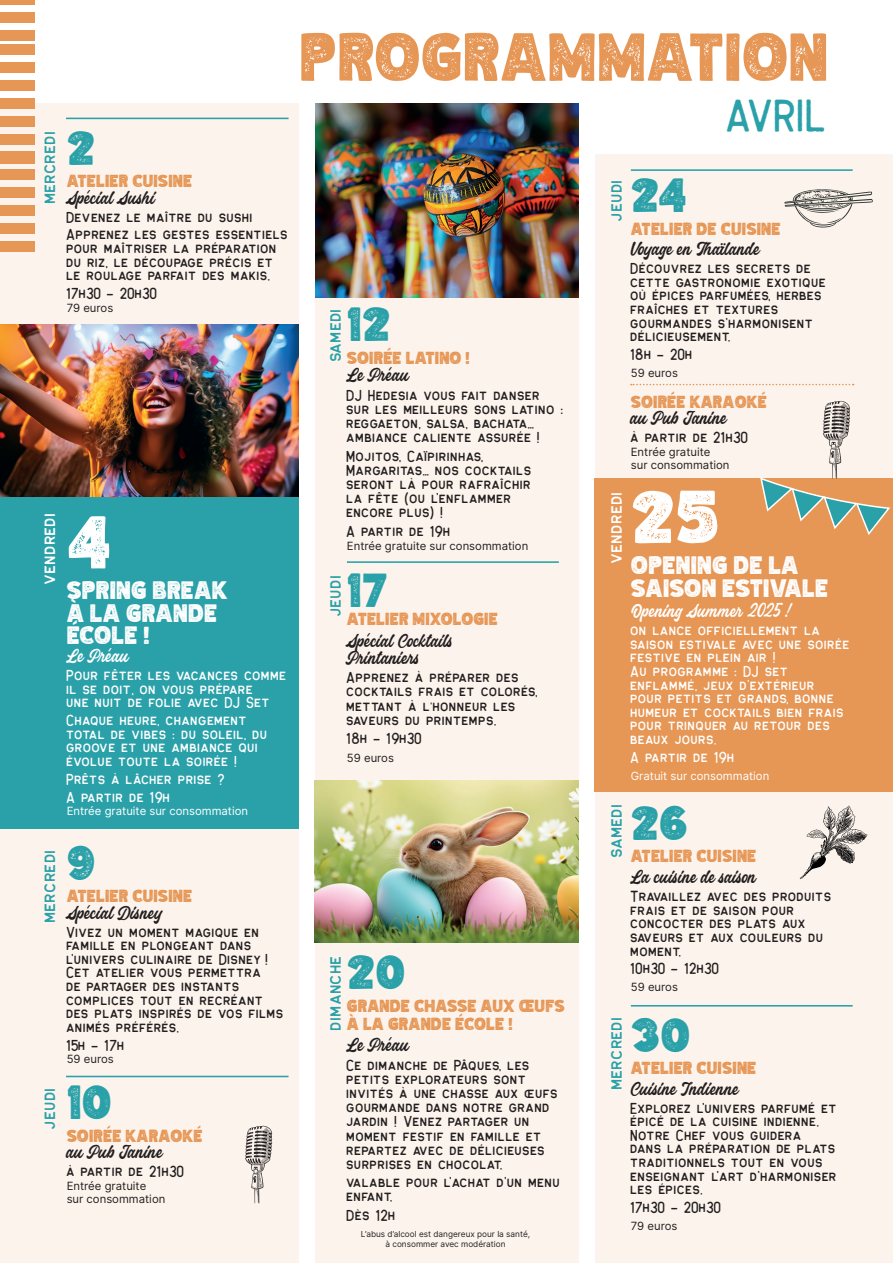
<style>
.page{position:relative;width:893px;height:1263px;background:#fff}
.page>*{position:absolute;margin:0;border:0;box-sizing:border-box;transform-origin:0 0}
.t1{font:66px "Minoria";color:#fff}
.t2{font:60.3px "Minoria";color:#e69655}
.t3{font:42.6px "Minoria";color:#2aa1a9}
.t4{font:33px "Antone Rough";color:#2aa1a9}
.t5{font:22.5px/22.5px "Minoria";color:#fff}
.t6{font:18.9px/17.1px "Hardela";color:#231f20}
.t7{font:18.9px "Hardela";color:#fff}
.t8{font:15.6px/18.6px "Minoria";color:#e69655}
.t9{font:14.1px "Antone Rough";color:#2aa1a9}
.t10{font:14.1px "Antone Rough";color:#fff}
.t11{font:11.4px/13.6px "Antone Rough";color:#231f20}
.t12{font:11.4px/13.6px "Antone Rough";color:#fff}
.t13{font:11.4px/13.6px "Inter";color:#231f20}
.t14{font:11.4px "Inter";color:#fff}
.t15{font:8.25px/9.9px "Inter";color:#231f20;text-align:center}
</style>
<div class="page">
<div style="left:0;top:103px;width:298px;height:1160px;background:#fcf4ec"></div>
<div style="left:315px;top:208px;width:263px;height:1055px;background:#fcf4ec"></div>
<div style="left:595px;top:154px;width:298px;height:1109px;background:#fcf4ec"></div>
<div style="left:0;top:355px;width:298px;height:474px;background:#2aa1a9"></div>
<div style="left:595px;top:478px;width:298px;height:313px;background:#e69655"></div>
<hr style="left:66px;top:1076px;width:223px;height:1px;background:#2aa1a9">
<hr style="left:66px;top:118px;width:223px;height:1px;background:#2aa1a9">
<hr style="left:347px;top:561px;width:212px;height:2px;background:#2aa1a9">
<hr style="left:631px;top:169px;width:222px;height:2px;background:#2aa1a9">
<svg style="left:631px;top:384px;width:223px;height:1px"></svg>
<hr style="left:631px;top:1005px;width:222px;height:1px;background:#2aa1a9">
<div style="left:0;top:30px;width:35px;height:10px;background:#e69655"></div>
<div style="left:0;top:12px;width:35px;height:10px;background:#e69655"></div>
<hr style="left:0;top:0;width:35px;height:4px;background:#e69655">
<div style="left:0;top:81px;width:35px;height:10px;background:#e69655"></div>
<div style="left:0;top:153px;width:35px;height:10px;background:#e69655"></div>
<div style="left:0;top:99px;width:35px;height:10px;background:#e69655"></div>
<div style="left:0;top:63px;width:35px;height:10px;background:#e69655"></div>
<div style="left:0;top:135px;width:35px;height:10px;background:#e69655"></div>
<div style="left:0;top:44px;width:35px;height:11px;background:#e69655"></div>
<div style="left:0;top:117px;width:35px;height:10px;background:#e69655"></div>
<div style="left:0;top:187px;width:35px;height:11px;background:#e69655"></div>
<div style="left:0;top:206px;width:35px;height:10px;background:#e69655"></div>
<div style="left:0;top:169px;width:35px;height:11px;background:#e69655"></div>
<div style="left:0;top:242px;width:35px;height:10px;background:#e69655"></div>
<div style="left:0;top:151px;width:35px;height:10px;background:#e69655"></div>
<div style="left:0;top:224px;width:35px;height:10px;background:#e69655"></div>
<img style="left:0;top:325px;width:298px;height:171px">
<img style="left:315px;top:104px;width:263px;height:193px">
<img style="left:315px;top:780px;width:263px;height:163px">
<svg style="left:799px;top:806px;width:68px;height:74px"></svg>
<svg style="left:245px;top:1125px;width:27px;height:78px"></svg>
<svg style="left:784px;top:189px;width:89px;height:39px"></svg>
<svg style="left:760px;top:401px;width:130px;height:134px"></svg>
<p class="t9" style="left:39px;top:203px;width:75px;rotate:-90deg">mercredi</p>
<h3 class="t3" style="left:67px;top:117px;width:30px">2</h3>
<h3 class="t8" style="left:67px;top:171px;width:127px">ATELIER CUISINE</h3>
<h3 class="t6" style="left:67px;top:188px;width:90px">Spécial Sushi</h3>
<p class="t11" style="left:67px;top:208px;width:223px;line-height:17.9px">Devenez le maître du sushi<br>Apprenez les gestes essentiels</p>
<p class="t11" style="left:67px;top:242px;width:212px">pour maîtriser la préparation du riz, le découpage précis et le roulage parfait des makis.</p>
<p class="t11" style="left:67px;top:287px;width:92px">17h30 – 20h30</p>
<p class="t13" style="left:67px;top:301px;width:48px">79 euros</p>
<p class="t10" style="left:39px;top:584px;width:74px;rotate:-90deg">vendredi</p>
<p class="t9" style="left:39px;top:922px;width:75px;rotate:-90deg">mercredi</p>
<p class="t9" style="left:39px;top:1128px;width:44px;rotate:-90deg">jeudi</p>
<h1 class="t1" style="left:67px;top:493px;width:47px">4</h1>
<h3 class="t5" style="left:67px;top:578px;width:162px">SPRING BREAK<br>À LA GRANDE<br>ÉCOLE !</h3>
<h3 class="t7" style="left:67px;top:642px;width:64px">Le Préau</h3>
<p class="t12" style="left:67px;top:669px;width:222px">Pour fêter les vacances comme il se doit, on vous prépare<br>une nuit de folie avec DJ Set</p>
<p class="t12" style="left:67px;top:714px;width:203px">Chaque heure, changement total de vibes : du soleil, du groove et une ambiance qui évolue toute la soirée !</p>
<p class="t12" style="left:67px;top:771px;width:160px;line-height:17.9px">Prêts à lâcher prise ?<br>A partir de 19h</p>
<p class="t14" style="left:67px;top:803px;width:183px">Entrée gratuite sur consommation</p>
<h3 class="t3" style="left:67px;top:831px;width:31px">9</h3>
<h3 class="t8" style="left:67px;top:886px;width:127px">ATELIER CUISINE</h3>
<h3 class="t6" style="left:67px;top:903px;width:97px">Spécial Disney</h3>
<p class="t11" style="left:67px;top:925px;width:219px">Vivez un moment magique en famille en plongeant dans l’univers culinaire de Disney !<br>Cet atelier vous permettra<br>de partager des instants complices tout en recréant des plats inspirés de vos films animés préférés.</p>
<p class="t11" style="left:67px;top:1038px;width:60px">15h – 17h</p>
<p class="t13" style="left:67px;top:1052px;width:49px">59 euros</p>
<h3 class="t3" style="left:67px;top:1071px;width:47px">10</h3>
<h3 class="t8" style="left:67px;top:1125px;width:138px">SOIRÉE KARAOKÉ</h3>
<h3 class="t6" style="left:67px;top:1142px;width:98px">au Pub Janine</h3>
<p class="t11" style="left:67px;top:1165px;width:119px">à partir de 21h30</p>
<p class="t13" style="left:67px;top:1178px;width:100px">Entrée gratuite sur consommation</p>
<h2 class="t2" style="left:300px;top:12px;width:531px">PROGRAMMATION</h2>
<h3 class="t4" style="left:727px;top:90px;width:103px">AVRIL</h3>
<h3 class="t3" style="left:347px;top:293px;width:45px">12</h3>
<h3 class="t8" style="left:347px;top:348px;width:125px">SOIRÉE LATINO !</h3>
<h3 class="t6" style="left:347px;top:365px;width:64px">Le Préau</h3>
<p class="t11" style="left:347px;top:388px;width:219px;line-height:14.1px">DJ Hedesia vous fait danser sur les meilleurs sons latino : reggaeton, salsa, bachata… ambiance caliente assurée !</p>
<p class="t11" style="left:347px;top:449px;width:187px;line-height:14.1px">Mojitos, Caïpirinhas,<br>Margaritas… nos cocktails seront là pour rafraîchir la fête (ou l’enflammer encore plus) !</p>
<p class="t11" style="left:347px;top:524px;width:106px">A partir de 19h</p>
<p class="t13" style="left:347px;top:538px;width:183px">Entrée gratuite sur consommation</p>
<h3 class="t3" style="left:347px;top:558px;width:43px">17</h3>
<h3 class="t8" style="left:347px;top:609px;width:153px">ATELIER MIXOLOGIE</h3>
<h3 class="t6" style="left:347px;top:631px;width:108px">Spécial Cocktails<br>Printaniers</h3>
<p class="t11" style="left:347px;top:671px;width:193px;line-height:14.1px">Apprenez à préparer des cocktails frais et colorés, mettant à l'honneur les saveurs du printemps.</p>
<p class="t11" style="left:347px;top:732px;width:77px">18h – 19h30</p>
<p class="t13" style="left:347px;top:750px;width:49px">59 euros</p>
<p class="t9" style="left:324px;top:361px;width:55px;rotate:-90deg">samedi</p>
<p class="t9" style="left:324px;top:616px;width:44px;rotate:-90deg">jeudi</p>
<h3 class="t3" style="left:347px;top:940px;width:60px">20</h3>
<h3 class="t8" style="left:347px;top:995px;width:220px">GRANDE CHASSE AUX ŒUFS<br>À LA GRANDE ÉCOLE !</h3>
<h3 class="t6" style="left:347px;top:1035px;width:64px">Le Préau</h3>
<p class="t11" style="left:347px;top:1058px;width:213px;line-height:14.1px">Ce dimanche de Pâques, les petits explorateurs sont invités à une chasse aux œufs gourmande dans notre grand jardin ! Venez partager un moment festif en famille et repartez avec de délicieuses surprises en chocolat.</p>
<p class="t11" style="left:347px;top:1176px;width:215px;line-height:14.1px">valable pour l’achat d’un menu enfant.</p>
<p class="t11" style="left:347px;top:1209px;width:51px">Dès 12h</p>
<p class="t9" style="left:324px;top:1030px;width:77px;rotate:-90deg">dimanche</p>
<p class="t15" style="left:361px;top:1229px;width:171px">L’abus d’alcool est dangereux pour la santé, à consommer avec modération</p>
<h3 class="t3" style="left:631px;top:164px;width:58px">24</h3>
<h3 class="t8" style="left:631px;top:218px;width:151px">ATELIER DE CUISINE</h3>
<h3 class="t6" style="left:631px;top:239px;width:131px">Voyage en Thaïlande</h3>
<p class="t11" style="left:631px;top:262px;width:197px">Découvrez les secrets de cette gastronomie exotique où épices parfumées, herbes fraîches et textures gourmandes s’harmonisent délicieusement.</p>
<p class="t11" style="left:631px;top:348px;width:64px">18h – 20h</p>
<p class="t13" style="left:631px;top:366px;width:49px">59 euros</p>
<h3 class="t8" style="left:631px;top:391px;width:138px">SOIRÉE KARAOKÉ</h3>
<h3 class="t6" style="left:631px;top:408px;width:98px">au Pub Janine</h3>
<p class="t11" style="left:631px;top:431px;width:119px">à partir de 21h30</p>
<p class="t13" style="left:631px;top:444px;width:100px">Entrée gratuite sur consommation</p>
<h1 class="t1" style="left:631px;top:468px;width:91px">25</h1>
<h3 class="t5" style="left:631px;top:552px;width:199px">OPENING DE LA<br>SAISON ESTIVALE</h3>
<h3 class="t7" style="left:631px;top:597px;width:161px">Opening Summer 2025 !</h3>
<p class="t12" style="left:631px;top:624px;width:221px">on lance officiellement la saison estivale avec une soirée festive en plein air !<br>Au programme : DJ set enflammé, jeux d’extérieur<br>pour petits et grands, bonne humeur et cocktails bien frais pour trinquer au retour des beaux jours.</p>
<p class="t12" style="left:631px;top:751px;width:106px">A partir de 19h</p>
<p class="t14" style="left:631px;top:767px;width:140px">Gratuit sur consommation</p>
<h3 class="t3" style="left:631px;top:792px;width:59px">26</h3>
<h3 class="t8" style="left:631px;top:846px;width:127px">ATELIER CUISINE</h3>
<h3 class="t6" style="left:631px;top:867px;width:127px">La cuisine de saison</h3>
<p class="t11" style="left:631px;top:890px;width:203px">Travaillez avec des produits frais et de saison pour concocter des plats aux saveurs et aux couleurs du moment.</p>
<p class="t11" style="left:631px;top:962px;width:90px">10h30 – 12h30</p>
<p class="t13" style="left:631px;top:980px;width:49px">59 euros</p>
<h3 class="t3" style="left:631px;top:1003px;width:61px">30</h3>
<h3 class="t8" style="left:631px;top:1057px;width:127px">ATELIER CUISINE</h3>
<h3 class="t6" style="left:631px;top:1079px;width:110px">Cuisine Indienne</h3>
<p class="t11" style="left:631px;top:1101px;width:208px">Explorez l’univers parfumé et épicé de la cuisine indienne.<br>Notre Chef vous guidera<br>dans la préparation de plats traditionnels tout en vous enseignant l’art d’harmoniser les épices.</p>
<p class="t11" style="left:631px;top:1201px;width:92px">17h30 – 20h30</p>
<p class="t13" style="left:631px;top:1219px;width:48px">79 euros</p>
<p class="t9" style="left:605px;top:221px;width:44px;rotate:-90deg">jeudi</p>
<p class="t10" style="left:605px;top:563px;width:74px;rotate:-90deg">vendredi</p>
<p class="t9" style="left:605px;top:857px;width:55px;rotate:-90deg">samedi</p>
<p class="t9" style="left:605px;top:1089px;width:75px;rotate:-90deg">mercredi</p>
</div>
